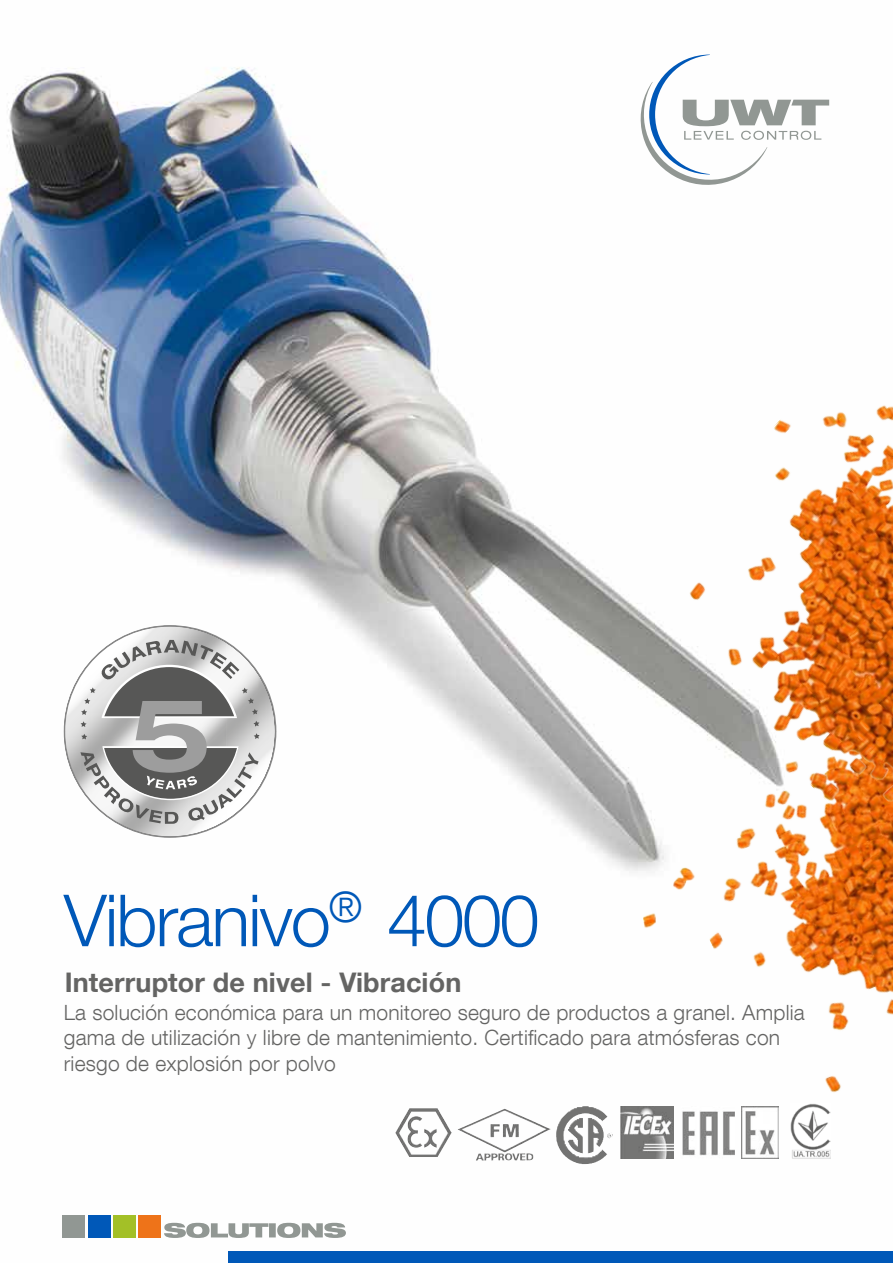
<style>
.page{position:relative;width:893px;height:1263px;background:#fff}
.page>*{position:absolute;margin:0;border:0;box-sizing:border-box;transform-origin:0 0}
.t1{font:300 72px "Helvetica Neue LT Com";letter-spacing:-.03em;color:#0058b8}
.t2{font:700 27px "Helvetica Neue LT Com";letter-spacing:.005em;color:#646463}
.t3{font:300 21px/25.5px "Helvetica Neue LT Com";letter-spacing:.01em;color:#646463}
</style>
<div class="page">
<img style="left:0;top:54px;width:830px;height:1209px">
<img style="left:395px;top:1108px;width:14px;height:35px">
<img style="left:556px;top:1106px;width:51px;height:58px">
<img style="left:481px;top:1109px;width:24px;height:10px">
<img style="left:620px;top:1106px;width:53px;height:52px">
<img style="left:790px;top:1153px;width:41px;height:6px">
<svg style="left:631px;top:55px;width:198px;height:136px"></svg>
<div style="left:63px;top:1216px;width:22px;height:22px;background:#919793"></div>
<div style="left:88px;top:1216px;width:22px;height:22px;background:#0058b8"></div>
<div style="left:113px;top:1216px;width:23px;height:22px;background:#a3c027"></div>
<div style="left:139px;top:1216px;width:22px;height:22px;background:#ee7319"></div>
<svg style="left:164px;top:1223px;width:182px;height:15px"></svg>
<div style="left:229px;top:1251px;width:664px;height:12px;background:#0058b8"></div>
<img style="left:642px;top:865px;width:251px;height:288px">
<img style="left:612px;top:303px;width:281px;height:562px">
<img style="left:643px;top:822px;width:56px;height:122px">
<img style="left:680px;top:1106px;width:54px;height:53px">
<img style="left:741px;top:1107px;width:38px;height:52px">
<svg style="left:64px;top:626px;width:211px;height:211px"></svg>
<h1 class="t1" style="left:64px;top:876px;width:477px">Vibranivo<sup>®</sup> 4000</h1>
<p class="t2" style="left:65px;top:965px;width:398px">Interruptor de nivel - Vibración</p>
<p class="t3" style="left:64px;top:999px;width:742px">La solución económica para un monitoreo seguro de productos a granel. Amplia gama de utilización y libre de mantenimiento. Certificado para atmósferas con riesgo de explosión por polvo</p>
</div>
